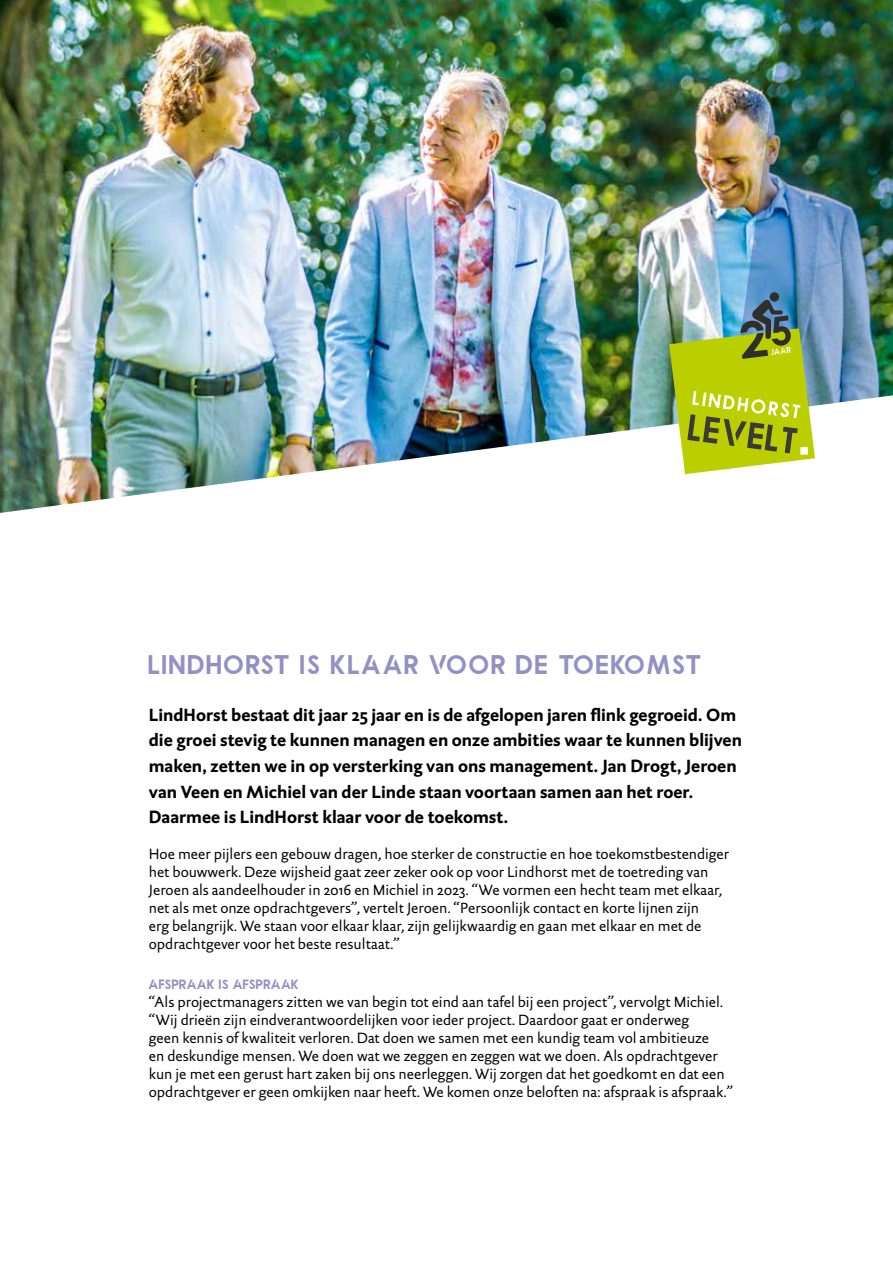
<style>
.page{position:relative;width:893px;height:1263px;background:#fff}
.page>*{position:absolute;margin:0;border:0;box-sizing:border-box;transform-origin:0 0}
.t1{font:700 27px "Qualy";letter-spacing:.04em;color:#9390c6}
.t2{font:700 18px/25.5px "DTL Caspari ST";color:#000}
.t3{font:15px/18px "DTL Documenta Sans ST";letter-spacing:-.005em;color:#000}
.t4{font:700 13.5px "Qualy";color:#9390c6}
</style>
<div class="page">
<img style="left:0;top:0;width:716px;height:395px">
<img style="left:716px;top:0;width:177px;height:395px">
<img style="left:0;top:395px;width:893px;height:118px">
<div style="left:770px;top:292px;width:9px;height:10px;background:#2e2e2c;border-radius:50%"></div>
<img style="left:669px;top:298px;width:146px;height:176px">
<h1 class="t1" style="left:149px;top:648px;width:554px">LINDHORST IS KLAAR VOOR DE TOEKOMST</h1>
<p class="t2" style="left:149px;top:702px;width:595px">LindHorst bestaat dit jaar 25 jaar en is de afgelopen jaren flink gegroeid. Om die groei stevig te kunnen managen en onze ambities waar te kunnen blijven maken, zetten we in op versterking van ons management. Jan Drogt, Jeroen van Veen en Michiel van der Linde staan voortaan samen aan het roer.<br>Daarmee is LindHorst klaar voor de toekomst.</p>
<p class="t3" style="left:149px;top:845px;width:582px">Hoe meer pijlers een gebouw dragen, hoe sterker de constructie en hoe toekomstbestendiger het bouwwerk. Deze wijsheid gaat zeer zeker ook op voor Lindhorst met de toetreding van Jeroen als aandeelhouder in 2016 en Michiel in 2023. “We vormen een hecht team met elkaar, net als met onze opdrachtgevers”, vertelt Jeroen. “Persoonlijk contact en korte lijnen zijn<br>erg belangrijk. We staan voor elkaar klaar, zijn gelijkwaardig en gaan met elkaar en met de opdrachtgever voor het beste resultaat.”</p>
<p class="t4" style="left:149px;top:976px;width:152px">AFSPRAAK IS AFSPRAAK</p>
<p class="t3" style="left:149px;top:992px;width:585px">“Als projectmanagers zitten we van begin tot eind aan tafel bij een project”, vervolgt Michiel. “Wij drieën zijn eindverantwoordelijken voor ieder project. Daardoor gaat er onderweg<br>geen kennis of kwaliteit verloren. Dat doen we samen met een kundig team vol ambitieuze<br>en deskundige mensen. We doen wat we zeggen en zeggen wat we doen. Als opdrachtgever kun je met een gerust hart zaken bij ons neerleggen. Wij zorgen dat het goedkomt en dat een opdrachtgever er geen omkijken naar heeft. We komen onze beloften na: afspraak is afspraak.”</p>
</div>
